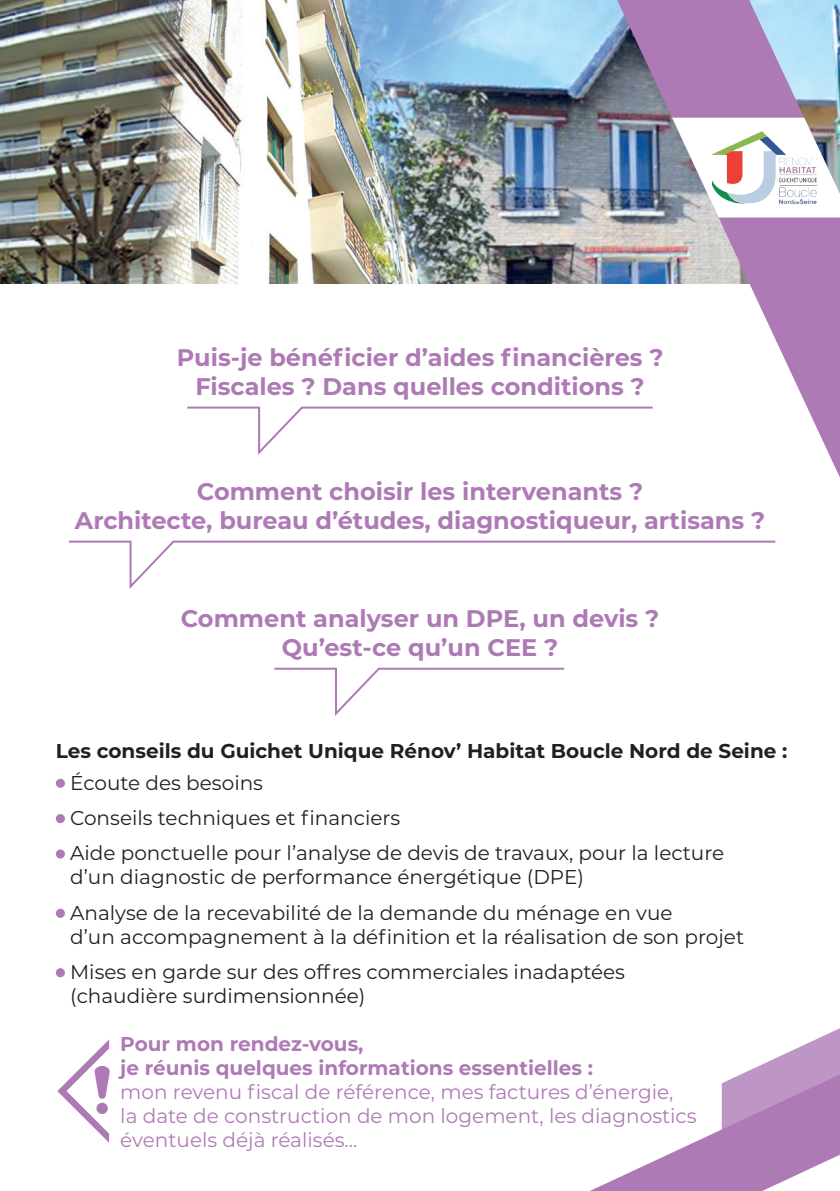
<style>
.page{position:relative;width:840px;height:1191px;background:#fff}
.page>*{position:absolute;margin:0;border:0;box-sizing:border-box;transform-origin:0 0}
.t1{font:700 24px/28.8px "Montserrat";color:#ae7ab5;text-align:center}
.t2{font:20px/35.4px "Montserrat";color:#231f20}
.t3{font:20px/24px "Montserrat";color:#ae7ab5}
.t4{font:700 20px/24px "Montserrat";color:#ae7ab5}
.t5{font:700 20px "Montserrat";color:#231f20}
</style>
<div class="page">
<img style="left:0;top:0;width:616px;height:284px">
<svg style="left:616px;top:0;width:223px;height:476px"></svg>
<div style="left:56px;top:778px;width:9px;height:10px;background:#ae7ab5;border-radius:50%"></div>
<div style="left:56px;top:814px;width:9px;height:9px;background:#ae7ab5;border-radius:50%"></div>
<div style="left:56px;top:849px;width:9px;height:9px;background:#ae7ab5;border-radius:50%"></div>
<div style="left:56px;top:908px;width:9px;height:10px;background:#ae7ab5;border-radius:50%"></div>
<div style="left:56px;top:968px;width:9px;height:9px;background:#ae7ab5;border-radius:50%"></div>
<svg style="left:590px;top:1028px;width:249px;height:163px"></svg>
<svg style="left:187px;top:405px;width:467px;height:52px"></svg>
<svg style="left:69px;top:540px;width:707px;height:49px"></svg>
<svg style="left:274px;top:667px;width:291px;height:49px"></svg>
<svg style="left:57px;top:1039px;width:53px;height:103px"></svg>
<div style="left:96px;top:1102px;width:12px;height:12px;background:#ae7ab5;border-radius:50%"></div>
<svg style="left:671px;top:118px;width:168px;height:99px"></svg>
<img style="left:711px;top:129px;width:106px;height:78px">
<p class="t1" style="left:176px;top:342px;width:488px">Puis-je bénéficier d’aides financières ?<br>Fiscales ? Dans quelles conditions ?</p>
<p class="t1" style="left:75px;top:476px;width:691px">Comment choisir les intervenants ?<br>Architecte, bureau d’études, diagnostiqueur, artisans ?</p>
<p class="t1" style="left:181px;top:603px;width:479px">Comment analyser un DPE, un devis ?<br>Qu’est-ce qu’un CEE ?</p>
<p class="t5" style="left:56px;top:737px;width:732px">Les conseils du Guichet Unique Rénov’ Habitat Boucle Nord de Seine :</p>
<p class="t2" style="left:70px;top:764px;width:655px">Écoute des besoins<br>Conseils techniques et financiers<br>Aide ponctuelle pour l’analyse de devis de travaux, pour la lecture</p>
<p class="t2" style="left:70px;top:858px;width:603px">d’un diagnostic de performance énergétique (DPE)<br>Analyse de la recevabilité de la demande du ménage en vue</p>
<p class="t2" style="left:70px;top:918px;width:675px">d’un accompagnement à la définition et la réalisation de son projet<br>Mises en garde sur des offres commerciales inadaptées</p>
<p class="t2" style="left:70px;top:977px;width:296px">(chaudière surdimensionnée)</p>
<p class="t4" style="left:120px;top:1030px;width:474px">Pour mon rendez-vous,<br>je réunis quelques informations essentielles :</p>
<p class="t3" style="left:120px;top:1079px;width:577px">mon revenu fiscal de référence, mes factures d’énergie,<br>la date de construction de mon logement, les diagnostics éventuels déjà réalisés…</p>
</div>
